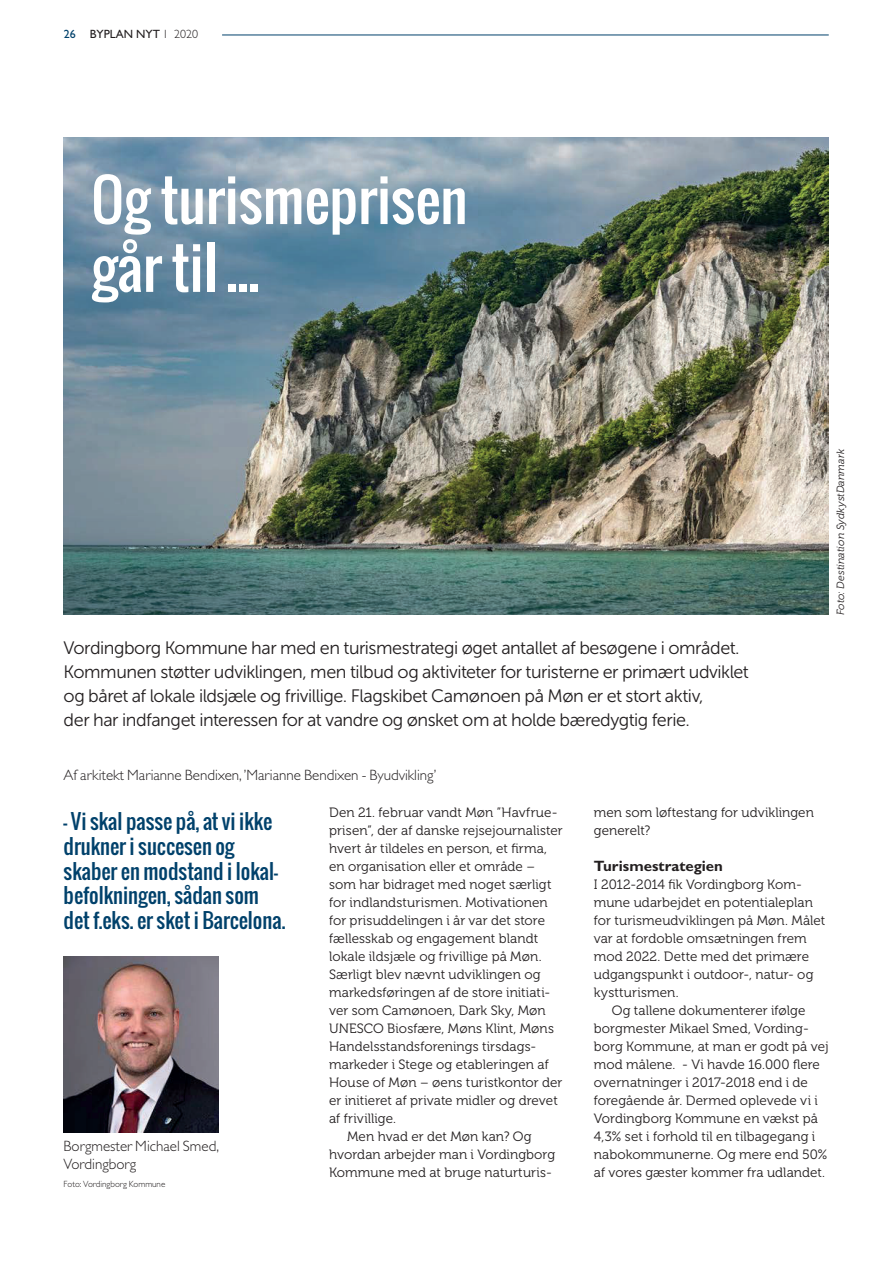
<style>
.page{position:relative;width:893px;height:1263px;background:#fff}
.page>*{position:absolute;margin:0;border:0;box-sizing:border-box;transform-origin:0 0}
.t1{font:56.55px/67.8px "Oswald";color:#fff}
.t2{font:20.55px/24.6px "Oswald";color:#00416b}
.t3{font:18px/24px "Museo Sans 300";letter-spacing:-.025em;color:#231f20}
.t4{font:300 15px/18px "Gill Sans Std";color:#231f20}
.t5{font:700 15px "Gill Sans Std";color:#231f20}
.t6{font:13.5px/18px "Museo 300";letter-spacing:.005em;color:#231f20}
.t7{font:12px "Gill Sans Std";color:#231f20}
.t8{font:italic 10.5px "Museo 300";letter-spacing:.01em;color:#231f20}
.t9{font:300 9px "Gill Sans Std";color:#231f20}
.s1{color:#00416b}
.s2{font-weight:300}
</style>
<div class="page">
<img style="left:64px;top:137px;width:765px;height:478px">
<img style="left:64px;top:957px;width:154px;height:175px">
<hr style="left:222px;top:35px;width:607px;height:1px;background:#00416b">
<p class="t7" style="left:64px;top:27px;width:136px"><span class="s1">26</span> BYPLAN NYT <span class="s2">1 2020</span></p>
<h1 class="t1" style="left:91px;top:171px;width:378px">Og turismeprisen går til ...</h1>
<p class="t3" style="left:64px;top:637px;width:687px">Vordingborg Kommune har med en turismestrategi øget antallet af besøgene i området.<br>Kommunen støtter udviklingen, men tilbud og aktiviteter for turisterne er primært udviklet og båret af lokale ildsjæle og frivillige. Flagskibet Camønoen på Møn er et stort aktiv,<br>der har indfanget interessen for at vandre og ønsket om at holde bæredygtig ferie.</p>
<p class="t8" style="left:834px;top:615px;width:167px;rotate:-90deg">Foto: Destination SydkystDanmark</p>
<p class="t4" style="left:64px;top:767px;width:374px">Af arkitekt Marianne Bendixen, ’Marianne Bendixen - Byudvikling’</p>
<h2 class="t2" style="left:64px;top:811px;width:223px">- Vi skal passe på, at vi ikke drukner i succesen og skaber en modstand i lokal&shy;befolkningen, sådan som det f.eks. er sket i Barcelona.</h2>
<p class="t4" style="left:64px;top:1138px;width:157px">Borgmester Michael Smed,<br>Vordingborg</p>
<p class="t9" style="left:64px;top:1180px;width:103px">Foto: Vordingborg Kommune</p>
<p class="t6" style="left:329px;top:804px;width:230px">Den 21. februar vandt Møn ”Havfrue-</p>
<p class="t6" style="left:329px;top:822px;width:235px">prisen”, der af danske rejsejournalister</p>
<p class="t6" style="left:329px;top:840px;width:220px">hvert år tildeles en person, et firma,</p>
<p class="t6" style="left:329px;top:858px;width:207px">en organisation eller et område –</p>
<p class="t6" style="left:329px;top:876px;width:224px">som har bidraget med noget særligt</p>
<p class="t6" style="left:329px;top:894px;width:220px">for indlandsturismen. Motivationen</p>
<p class="t6" style="left:329px;top:912px;width:217px">for prisuddelingen i år var det store</p>
<p class="t6" style="left:329px;top:930px;width:211px">fællesskab og engagement blandt</p>
<p class="t6" style="left:329px;top:948px;width:214px">lokale ildsjæle og frivillige på Møn.</p>
<p class="t6" style="left:329px;top:966px;width:213px">Særligt blev nævnt udviklingen og</p>
<p class="t6" style="left:329px;top:984px;width:223px">markedsføringen af de store initiati-</p>
<p class="t6" style="left:329px;top:1002px;width:218px">ver som Camønoen, Dark Sky, Møn</p>
<p class="t6" style="left:329px;top:1020px;width:226px">UNESCO Biosfære, Møns Klint, Møns</p>
<p class="t6" style="left:329px;top:1038px;width:209px">Handelsstandsforenings tirsdags-</p>
<p class="t6" style="left:329px;top:1056px;width:221px">markeder i Stege og etableringen af</p>
<p class="t6" style="left:329px;top:1074px;width:235px">House of Møn – øens turistkontor der</p>
<p class="t6" style="left:329px;top:1092px;width:230px">er initieret af private midler og drevet</p>
<p class="t6" style="left:329px;top:1110px;width:68px">af frivillige.</p>
<p class="t6" style="left:347px;top:1128px;width:186px">Men hvad er det Møn kan? Og</p>
<p class="t6" style="left:329px;top:1146px;width:228px">hvordan arbejder man i Vordingborg</p>
<p class="t6" style="left:329px;top:1164px;width:224px">Kommune med at bruge naturturis-</p>
<p class="t6" style="left:594px;top:804px;width:222px">men som løftestang for udviklingen generelt?</p>
<p class="t5" style="left:594px;top:860px;width:131px">Turismestrategien</p>
<p class="t6" style="left:594px;top:876px;width:233px">I 2012-2014 fik Vordingborg Kom&shy;mune udarbejdet en potentialeplan for turismeudviklingen på Møn. Målet var at fordoble omsætningen frem mod 2022. Dette med det primære udgangspunkt i outdoor-, natur- og kystturismen.</p>
<p class="t6" style="left:594px;top:1002px;width:236px;text-indent:18px">Og tallene dokumenterer ifølge borgmester Mikael Smed, Vording&shy;borg Kommune, at man er godt på vej mod målene. - Vi havde 16.000 flere overnatninger i 2017-2018 end i de foregående år. Dermed oplevede vi i Vordingborg Kommune en vækst på 4,3% set i forhold til en tilbagegang i nabokommunerne. Og mere end 50% af vores gæster kommer fra udlandet.</p>
</div>
